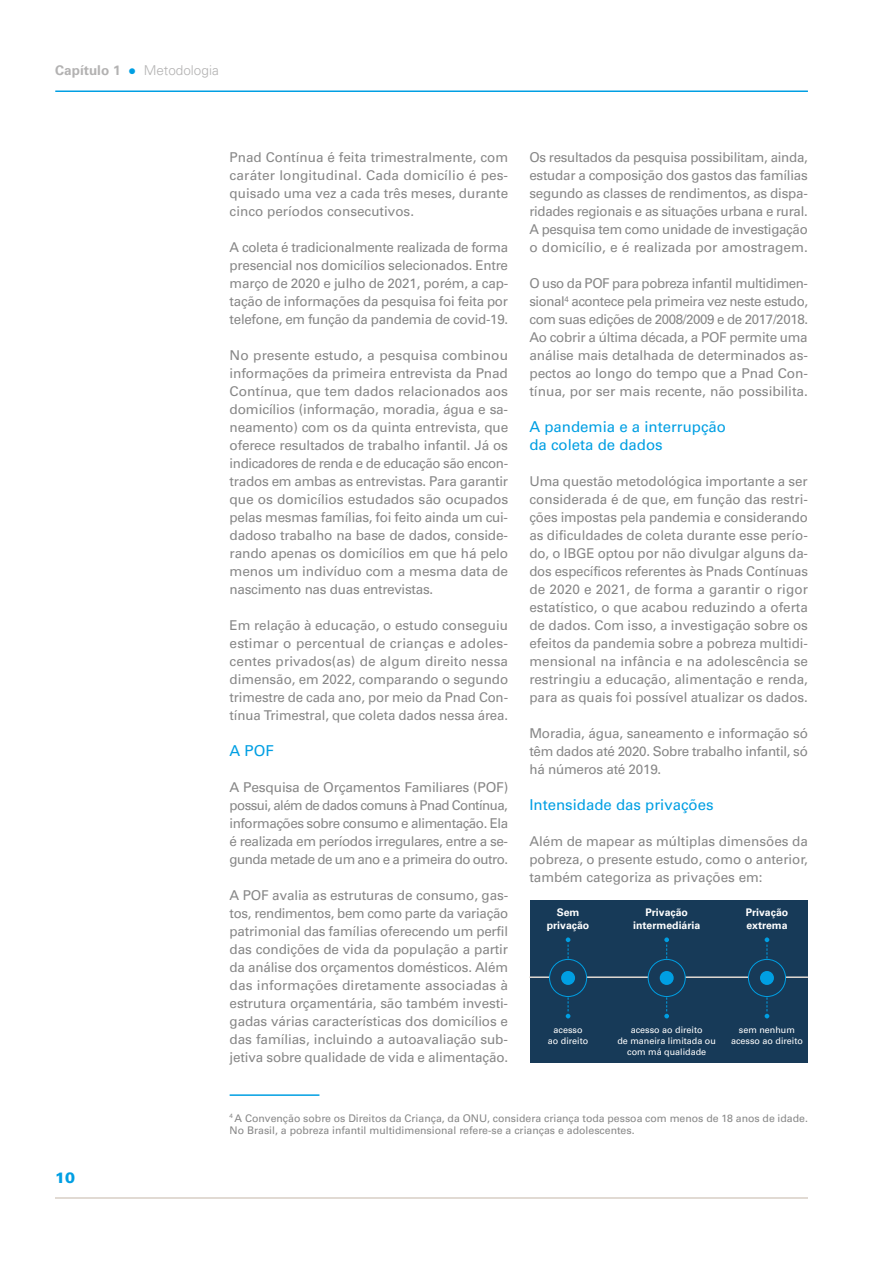
<style>
.page{position:relative;width:893px;height:1263px;background:#fff}
.page>*{position:absolute;margin:0;border:0;box-sizing:border-box;transform-origin:0 0}
.t1{font:15px/18px "Univers LT 55 Rm";color:#009fe3}
.t2{font:15px "Univers LT 75 Blk";color:#009fe3}
.t3{font:13.5px/18px "Univers LT 55 Rm";letter-spacing:-.01em;color:#878787;text-align:justify}
.t4{font:13.5px "Univers LT 45 Lt";color:#b3b2b2}
.t5{font:10.5px/12.6px "Univers LT 55 Rm";color:#878787}
.t6{font:10.5px/12.6px "Univers LT 65 Bd";color:#fff;text-align:center}
.t7{font:9px/10.8px "Univers LT 55 Rm";color:#fff;text-align:center}
.s1{font-family:"Univers LT 65 Bd"}
.s2{font-family:"Arial";font-weight:900;color:#009fe3}
</style>
<div class="page">
<hr style="left:55px;top:1197px;width:151px;height:2px;background:#e1dad3">
<hr style="left:206px;top:1197px;width:150px;height:2px;background:#e1dad3">
<hr style="left:356px;top:1197px;width:151px;height:2px;background:#e1dad3">
<hr style="left:507px;top:1197px;width:150px;height:2px;background:#e1dad3">
<hr style="left:657px;top:1197px;width:151px;height:2px;background:#e1dad3">
<hr style="left:55px;top:90px;width:753px;height:2px;background:#009fe3">
<hr style="left:230px;top:1094px;width:89px;height:2px;background:#009fe3">
<div style="left:530px;top:900px;width:277px;height:162px;background:#173a58"></div>
<hr style="left:529px;top:976px;width:279px;height:2px;background:#e1dad3">
<svg style="left:566px;top:937px;width:4px;height:81px"></svg>
<svg style="left:664px;top:937px;width:5px;height:81px"></svg>
<svg style="left:765px;top:937px;width:4px;height:81px"></svg>
<div style="left:549px;top:959px;width:38px;height:37px;background:#173a58;border-radius:50%"></div>
<div style="left:549px;top:959px;width:38px;height:38px;border:1px solid #009fe3;border-radius:50%"></div>
<div style="left:561px;top:971px;width:14px;height:14px;background:#009fe3;border-radius:50%"></div>
<div style="left:648px;top:959px;width:37px;height:37px;background:#173a58;border-radius:50%"></div>
<div style="left:648px;top:959px;width:38px;height:38px;border:1px solid #009fe3;border-radius:50%"></div>
<div style="left:660px;top:971px;width:14px;height:14px;background:#009fe3;border-radius:50%"></div>
<div style="left:748px;top:959px;width:37px;height:37px;background:#173a58;border-radius:50%"></div>
<div style="left:748px;top:959px;width:38px;height:38px;border:1px solid #009fe3;border-radius:50%"></div>
<div style="left:760px;top:971px;width:14px;height:14px;background:#009fe3;border-radius:50%"></div>
<p class="t4" style="left:55px;top:62px;width:165px"><span class="s1">Capítulo 1</span> <span class="s2">●</span> Metodologia</p>
<p class="t2" style="left:55px;top:1168px;width:22px">10</p>
<p class="t3" style="left:230px;top:148px;width:280px">Pnad Contínua é feita trimestralmente, com caráter longitudinal. Cada domicílio é pes&shy;quisado uma vez a cada três meses, durante cinco períodos consecutivos.</p>
<p class="t3" style="left:230px;top:238px;width:280px">A coleta é tradicionalmente realizada de forma presencial nos domicílios selecionados. Entre março de 2020 e julho de 2021, porém, a cap&shy;tação de informações da pesquisa foi feita por telefone, em função da pandemia de covid-19.</p>
<p class="t3" style="left:230px;top:346px;width:280px">No presente estudo, a pesquisa combinou informações da primeira entrevista da Pnad Contínua, que tem dados relacionados aos domicílios (informação, moradia, água e sa&shy;neamento) com os da quinta entrevista, que oferece resultados de trabalho infantil. Já os indicadores de renda e de educação são encon&shy;trados em ambas as entrevistas. Para garantir que os domicílios estudados são ocupados pelas mesmas famílias, foi feito ainda um cui&shy;dadoso trabalho na base de dados, conside&shy;rando apenas os domicílios em que há pelo menos um indivíduo com a mesma data de nascimento nas duas entrevistas.</p>
<p class="t3" style="left:230px;top:616px;width:280px">Em relação à educação, o estudo conseguiu estimar o percentual de crianças e adoles&shy;centes privados(as) de algum direito nessa dimensão, em 2022, comparando o segundo trimestre de cada ano, por meio da Pnad Con&shy;tínua Trimestral, que coleta dados nessa área.</p>
<p class="t1" style="left:230px;top:742px;width:46px">A POF</p>
<p class="t3" style="left:230px;top:778px;width:280px">A Pesquisa de Orçamentos Familiares (POF) possui, além de dados comuns à Pnad Contínua, informações sobre consumo e alimentação. Ela é realizada em períodos irregulares, entre a se&shy;gunda metade de um ano e a primeira do outro.</p>
<p class="t3" style="left:230px;top:886px;width:280px">A POF avalia as estruturas de consumo, gas&shy;tos, rendimentos, bem como parte da variação patrimonial das famílias oferecendo um perfil das condições de vida da população a partir da análise dos orçamentos domésticos. Além das informações diretamente associadas à estrutura orçamentária, são também investi&shy;gadas várias características dos domicílios e das famílias, incluindo a autoavaliação sub&shy;jetiva sobre qualidade de vida e alimentação.</p>
<p class="t3" style="left:529px;top:148px;width:280px">Os resultados da pesquisa possibilitam, ainda, estudar a composição dos gastos das famílias segundo as classes de rendimentos, as dispa&shy;ridades regionais e as situações urbana e rural.<br>A pesquisa tem como unidade de investigação o domicílio, e é realizada por amostragem.</p>
<p class="t3" style="left:529px;top:274px;width:280px">O uso da POF para pobreza infantil multidimen&shy;sional<sup>4</sup> acontece pela primeira vez neste estudo, com suas edições de 2008/2009 e de 2017/2018.<br>Ao cobrir a última década, a POF permite uma análise mais detalhada de determinados as&shy;pectos ao longo do tempo que a Pnad Con&shy;tínua, por ser mais recente, não possibilita.</p>
<p class="t1" style="left:529px;top:418px;width:198px">A pandemia e a interrupção da coleta de dados</p>
<p class="t3" style="left:529px;top:472px;width:280px">Uma questão metodológica importante a ser considerada é de que, em função das restri&shy;ções impostas pela pandemia e considerando as dificuldades de coleta durante esse perío&shy;do, o IBGE optou por não divulgar alguns da&shy;dos específicos referentes às Pnads Contínuas de 2020 e 2021, de forma a garantir o rigor estatístico, o que acabou reduzindo a oferta de dados. Com isso, a investigação sobre os efeitos da pandemia sobre a pobreza multidi&shy;mensional na infância e na adolescência se restringiu a educação, alimentação e renda, para as quais foi possível atualizar os dados.</p>
<p class="t3" style="left:529px;top:724px;width:280px">Moradia, água, saneamento e informação só têm dados até 2020. Sobre trabalho infantil, só há números até 2019.</p>
<p class="t1" style="left:529px;top:796px;width:186px">Intensidade das privações</p>
<p class="t3" style="left:529px;top:832px;width:280px">Além de mapear as múltiplas dimensões da pobreza, o presente estudo, como o anterior, também categoriza as privações em:</p>
<p class="t6" style="left:547px;top:906px;width:44px">Sem privação</p>
<p class="t6" style="left:633px;top:906px;width:69px">Privação intermediária</p>
<p class="t6" style="left:746px;top:906px;width:44px;text-align:left">Privação extrema</p>
<p class="t7" style="left:548px;top:1025px;width:42px">acesso ao direito</p>
<p class="t7" style="left:617px;top:1025px;width:100px">acesso ao direito<br>de maneira limitada ou com má qualidade</p>
<p class="t7" style="left:731px;top:1025px;width:73px">sem nenhum acesso ao direito</p>
<p class="t5" style="left:230px;top:1111px;width:580px"><sup>4</sup> A Convenção sobre os Direitos da Criança, da ONU, considera criança toda pessoa com menos de 18 anos de idade.<br>No Brasil, a pobreza infantil multidimensional refere-se a crianças e adolescentes.</p>
</div>
